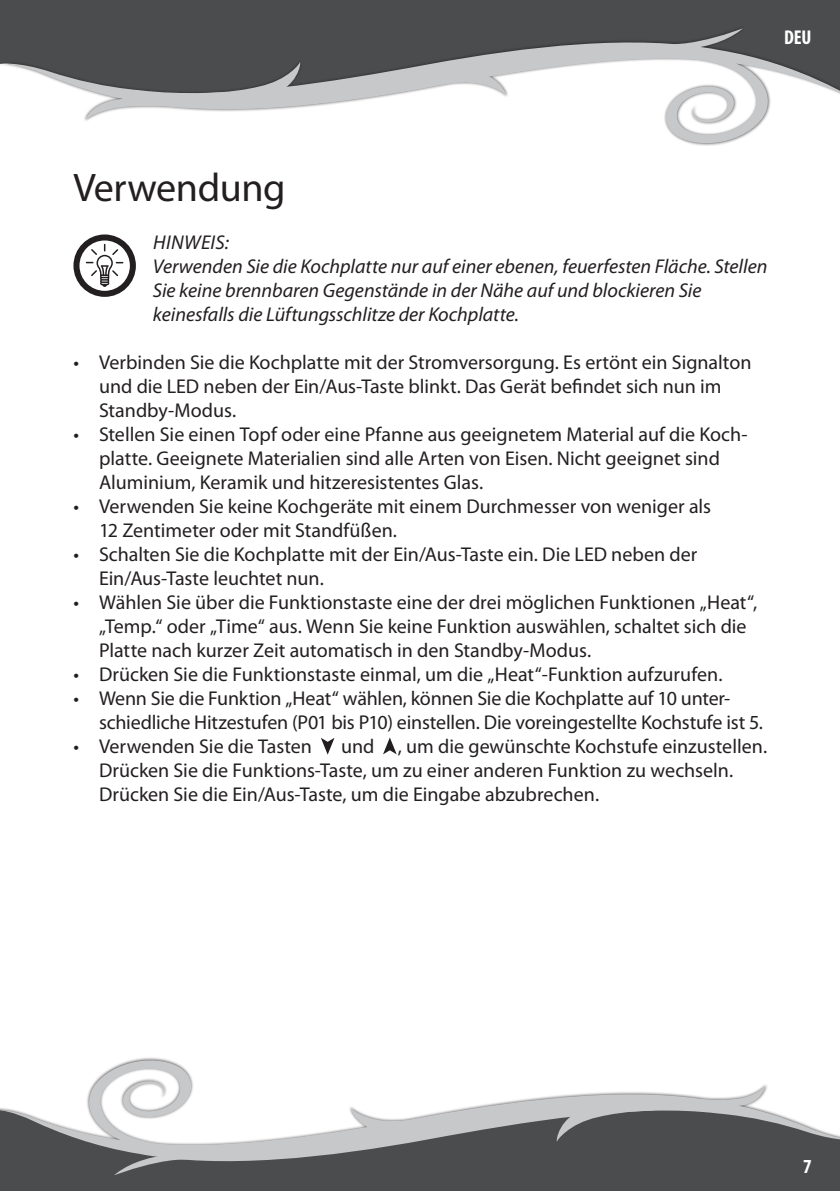
<style>
.page{position:relative;width:840px;height:1191px;background:#fff}
.page>*{position:absolute;margin:0;border:0;box-sizing:border-box;transform-origin:0 0}
.t1{font:40px "Myriad Pro";letter-spacing:-.01em;color:#231f20}
.t2{font:20px/24px "Myriad Pro";color:#231f20}
.t3{font:italic 20px/24px "Myriad Pro";color:#231f20}
.t4{font:700 condensed 20px "Myriad Pro";letter-spacing:-.005em;color:#fff}
</style>
<div class="page">
<div style="left:1px;top:0;width:838px;height:26px;background:#4b4c4d"></div>
<div style="left:0;top:26px;width:839px;height:120px;background:#231f20;opacity:.75"></div>
<svg style="left:85px;top:118px;width:102px;height:2px"></svg>
<svg style="left:2px;top:34px;width:837px;height:84px"></svg>
<svg style="left:627px;top:28px;width:143px;height:117px"></svg>
<hr style="left:0;top:26px;width:2px;height:120px;background:#231f20;opacity:.75">
<svg style="left:0;top:0;width:1px;height:118px"></svg>
<div style="left:0;top:1169px;width:839px;height:22px;background:#4b4c4d"></div>
<svg style="left:0;top:1086px;width:839px;height:83px"></svg>
<svg style="left:86px;top:1058px;width:143px;height:117px"></svg>
<svg style="left:73px;top:234px;width:63px;height:63px"></svg>
<svg style="left:321px;top:738px;width:13px;height:16px"></svg>
<svg style="left:383px;top:737px;width:13px;height:17px"></svg>
<p class="t4" style="left:783px;top:25px;width:29px">DEU</p>
<h1 class="t1" style="left:73px;top:163px;width:213px">Verwendung</h1>
<p class="t3" style="left:153px;top:230px;width:615px">HINWEIS:<br>Verwenden Sie die Kochplatte nur auf einer ebenen, feuerfesten Fläche. Stellen Sie keine brennbaren Gegenstände in der Nähe auf und blockieren Sie keinesfalls die Lüftungsschlitze der Kochplatte.</p>
<p class="t2" style="left:99px;top:350px;width:653px;text-indent:-26px">• Verbinden Sie die Kochplatte mit der Stromversorgung. Es ertönt ein Signalton und die LED neben der Ein/Aus-Taste blinkt. Das Gerät befindet sich nun im<br>Standby-Modus.</p>
<p class="t2" style="left:99px;top:422px;width:649px;text-indent:-26px">• Stellen Sie einen Topf oder eine Pfanne aus geeignetem Material auf die Koch&shy;platte. Geeignete Materialien sind alle Arten von Eisen. Nicht geeignet sind<br>Aluminium, Keramik und hitzeresistentes Glas.</p>
<p class="t2" style="left:99px;top:494px;width:613px;text-indent:-26px">• Verwenden Sie keine Kochgeräte mit einem Durchmesser von weniger als<br>12 Zentimeter oder mit Standfüßen.</p>
<p class="t2" style="left:99px;top:542px;width:599px;text-indent:-26px">• Schalten Sie die Kochplatte mit der Ein/Aus-Taste ein. Die LED neben der<br>Ein/Aus-Taste leuchtet nun.</p>
<p class="t2" style="left:99px;top:590px;width:659px;text-indent:-26px">• Wählen Sie über die Funktionstaste eine der drei möglichen Funktionen „Heat“, „Temp.“ oder „Time“ aus. Wenn Sie keine Funktion auswählen, schaltet sich die<br>Platte nach kurzer Zeit automatisch in den Standby-Modus.</p>
<p class="t2" style="left:73px;top:662px;width:650px">• Drücken Sie die Funktionstaste einmal, um die „Heat“-Funktion aufzurufen.</p>
<p class="t2" style="left:99px;top:686px;width:665px;text-indent:-26px">• Wenn Sie die Funktion „Heat“ wählen, können Sie die Kochplatte auf 10 unter&shy;schiedliche Hitzestufen (P01 bis P10) einstellen. Die voreingestellte Kochstufe ist 5.</p>
<p class="t2" style="left:73px;top:734px;width:240px">• Verwenden Sie die Tasten</p>
<p class="t2" style="left:99px;top:734px;width:669px;text-indent:242px">und , um die gewünschte Kochstufe einzustellen.<br>Drücken Sie die Funktions-Taste, um zu einer anderen Funktion zu wechseln.<br>Drücken Sie die Ein/Aus-Taste, um die Eingabe abzubrechen.</p>
<p class="t4" style="left:783px;top:1152px;width:29px">DEU7</p>
</div>
